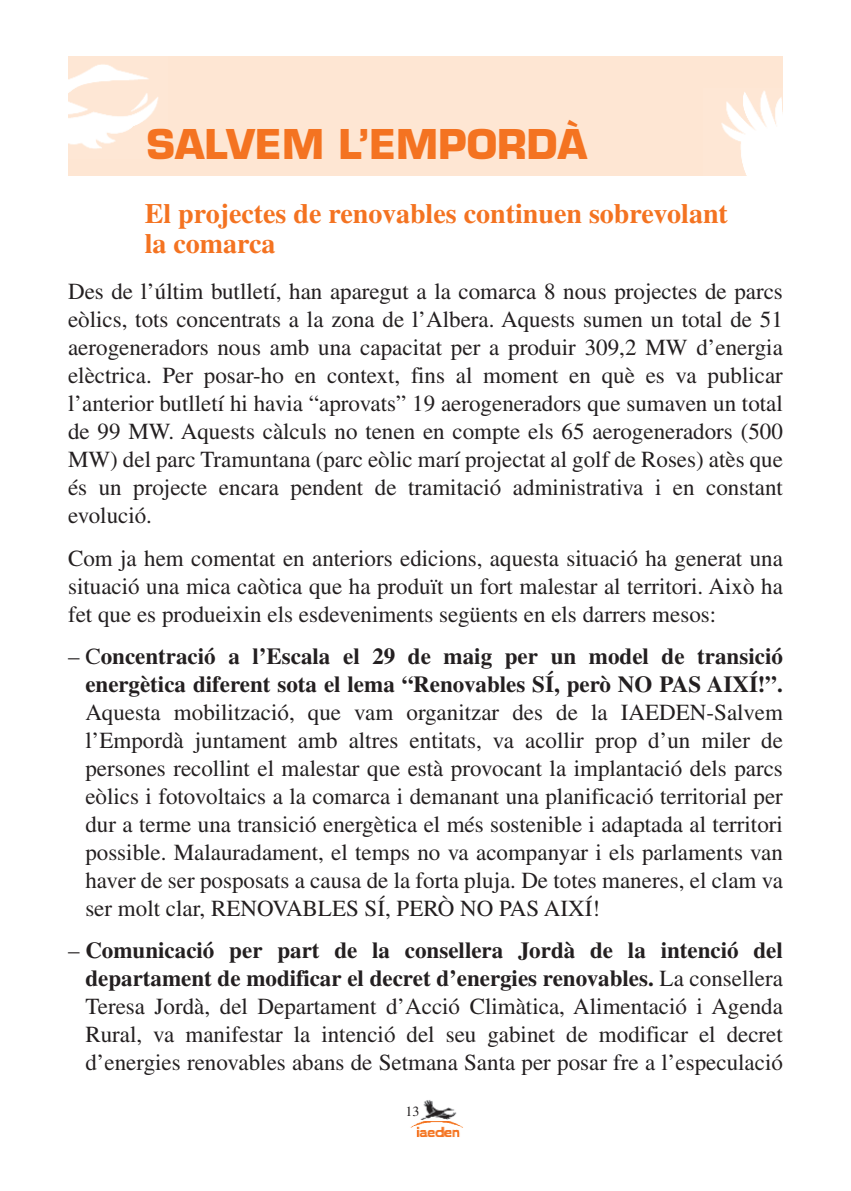
<style>
.page{position:relative;width:851px;height:1191px;background:#fff}
.page>*{position:absolute;margin:0;border:0;box-sizing:border-box;transform-origin:0 0}
.t1{font:700 40px "Eurostile LT Std";color:#f47321}
.t2{font:700 28px/30px "Times LT Std";color:#f47321}
.t3{font:23px/28px "Times LT Std";color:#231f20;text-align:justify}
.t4{font:700 23px/28px "Times LT Std";color:#231f20;text-align:right}
.t5{font:14px "Times LT Std";color:#231f20}
.s1{font-weight:400}
.s2{font-weight:700}
</style>
<div class="page">
<div style="left:68px;top:57px;width:714px;height:119px;background:#fee6d3"></div>
<img style="left:68px;top:64px;width:91px;height:85px">
<img style="left:721px;top:90px;width:61px;height:86px">
<img style="left:410px;top:1121px;width:53px;height:16px">
<svg style="left:420px;top:1100px;width:37px;height:20px"></svg>
<h1 class="t1" style="left:146px;top:129px;width:442px">SALVEM L’EMPORDÀ</h1>
<p class="t2" style="left:145px;top:202px;width:584px">El projectes de renovables continuen sobrevolant la comarca</p>
<p class="t3" style="left:68px;top:280px;width:716px">Des de l’últim butlletí, han aparegut a la comarca 8 nous projectes de parcs eòlics, tots concentrats a la zona de l’Albera. Aquests sumen un total de 51 aerogeneradors nous amb una capacitat per a produir 309,2 MW d’energia elèctrica. Per posar-ho en context, fins al moment en què es va publicar l’anterior butlletí hi havia “aprovats” 19 aerogeneradors que sumaven un total de 99 MW. Aquests càlculs no tenen en compte els 65 aerogeneradors (500<br>MW) del parc Tramuntana (parc eòlic marí projectat al golf de Roses) atès que és un projecte encara pendent de tramitació administrativa i en constant evolució.</p>
<p class="t3" style="left:68px;top:546px;width:716px">Com ja hem comentat en anteriors edicions, aquesta situació ha generat una situació una mica caòtica que ha produït un fort malestar al territori. Això ha fet que es produeixin els esdeveniments següents en els darrers mesos:</p>
<p class="t4" style="left:68px;top:644px;width:716px"><span class="s1">– C</span>oncentració a l’Escala el 29 de maig per un model de transició energètica diferent sota el lema “Renovables SÍ, però NO PAS AIXÍ!”.</p>
<p class="t3" style="left:85px;top:700px;width:699px">Aquesta mobilització, que vam organitzar des de la IAEDEN-Salvem l’Empordà juntament amb altres entitats, va acollir prop d’un miler de persones recollint el malestar que està provocant la implantació dels parcs eòlics i fotovoltaics a la comarca i demanant una planificació territorial per dur a terme una transició energètica el més sostenible i adaptada al territori possible. Malauradament, el temps no va acompanyar i els parlaments van haver de ser posposats a causa de la forta pluja. De totes maneres, el clam va ser molt clar, RENOVABLES SÍ, PERÒ NO PAS AIXÍ!</p>
<p class="t3" style="left:85px;top:939px;width:699px;text-indent:-17px">– <span class="s2">Comunicació per part de la consellera Jordà de la intenció del departament de modificar el decret d’energies renovables.</span> La consellera Teresa Jordà, del Departament d’Acció Climàtica, Alimentació i Agenda Rural, va manifestar la intenció del seu gabinet de modificar el decret d’energies renovables abans de Setmana Santa per posar fre a l’especulació</p>
<p class="t5" style="left:405px;top:1106px;width:15px">13</p>
</div>
